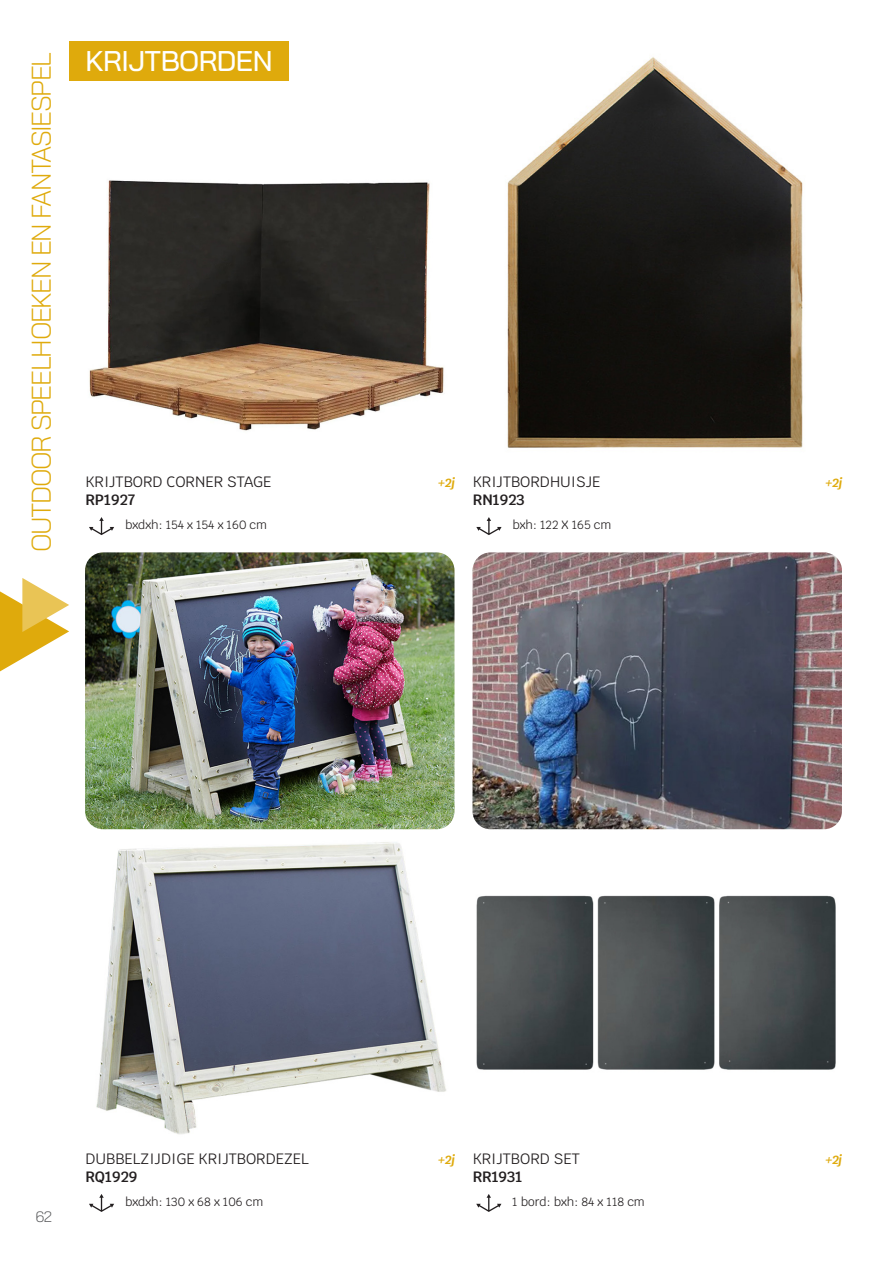
<style>
.page{position:relative;width:893px;height:1263px;background:#fff}
.page>*{position:absolute;margin:0;border:0;box-sizing:border-box;transform-origin:0 0}
.t1{font:500 28.5px "Bai Jamjuree";letter-spacing:-.02em;color:#fff}
.t2{font:300 27px "Bai Jamjuree";letter-spacing:-.05em;color:#dfaa0c}
.t3{font:15px "Krub";color:#231f20}
.t4{font:600 15px "Krub";color:#231f20}
.t5{font:300 15px "Bai Jamjuree";color:#57585a}
.t6{font:12px "Krub";color:#231f20}
.t7{font:italic 700 12px "Krub";color:#dfaa0c}
</style>
<div class="page">
<svg style="left:0;top:578px;width:69px;height:94px"></svg>
<div style="left:70px;top:42px;width:219px;height:39px;background:#dfaa0c"></div>
<svg style="left:476px;top:517px;width:26px;height:18px"></svg>
<svg style="left:89px;top:1194px;width:25px;height:18px"></svg>
<svg style="left:89px;top:517px;width:25px;height:18px"></svg>
<svg style="left:476px;top:1194px;width:25px;height:18px"></svg>
<img style="left:96px;top:842px;width:350px;height:293px">
<img style="left:507px;top:57px;width:296px;height:391px">
<img style="left:476px;top:895px;width:360px;height:175px">
<img style="left:89px;top:180px;width:355px;height:251px">
<img style="left:85px;top:552px;width:369px;height:277px">
<img style="left:472px;top:552px;width:370px;height:277px">
<h2 class="t2" style="left:19px;top:552px;width:502px;rotate:-90deg">OUTDOOR SPEELHOEKEN EN FANTASIESPEL</h2>
<p class="t1" style="left:85px;top:45px;width:189px">KRIJTBORDEN</p>
<p class="t3" style="left:85px;top:469px;width:188px">KRIJTBORD CORNER STAGE</p>
<p class="t7" style="left:438px;top:476px;width:18px">+2j</p>
<p class="t4" style="left:85px;top:491px;width:51px">RP1927</p>
<p class="t6" style="left:125px;top:515px;width:144px">bxdxh: 154 x 154 x 160 cm</p>
<p class="t3" style="left:473px;top:469px;width:129px">KRIJTBORDHUISJE</p>
<p class="t7" style="left:825px;top:476px;width:18px">+2j</p>
<p class="t4" style="left:473px;top:491px;width:53px">RN1923</p>
<p class="t6" style="left:512px;top:515px;width:100px">bxh: 122 X 165 cm</p>
<p class="t5" style="left:36px;top:1204px;width:18px">62</p>
<p class="t3" style="left:85px;top:1146px;width:225px">DUBBELZIJDIGE KRIJTBORDEZEL</p>
<p class="t7" style="left:438px;top:1153px;width:18px">+2j</p>
<p class="t4" style="left:85px;top:1168px;width:53px">RQ1929</p>
<p class="t6" style="left:125px;top:1191px;width:140px">bxdxh: 130 x 68 x 106 cm</p>
<p class="t3" style="left:473px;top:1146px;width:109px">KRIJTBORD SET</p>
<p class="t7" style="left:825px;top:1153px;width:18px">+2j</p>
<p class="t4" style="left:473px;top:1168px;width:51px">RR1931</p>
<p class="t6" style="left:512px;top:1191px;width:134px">1 bord: bxh: 84 x 118 cm</p>
</div>
